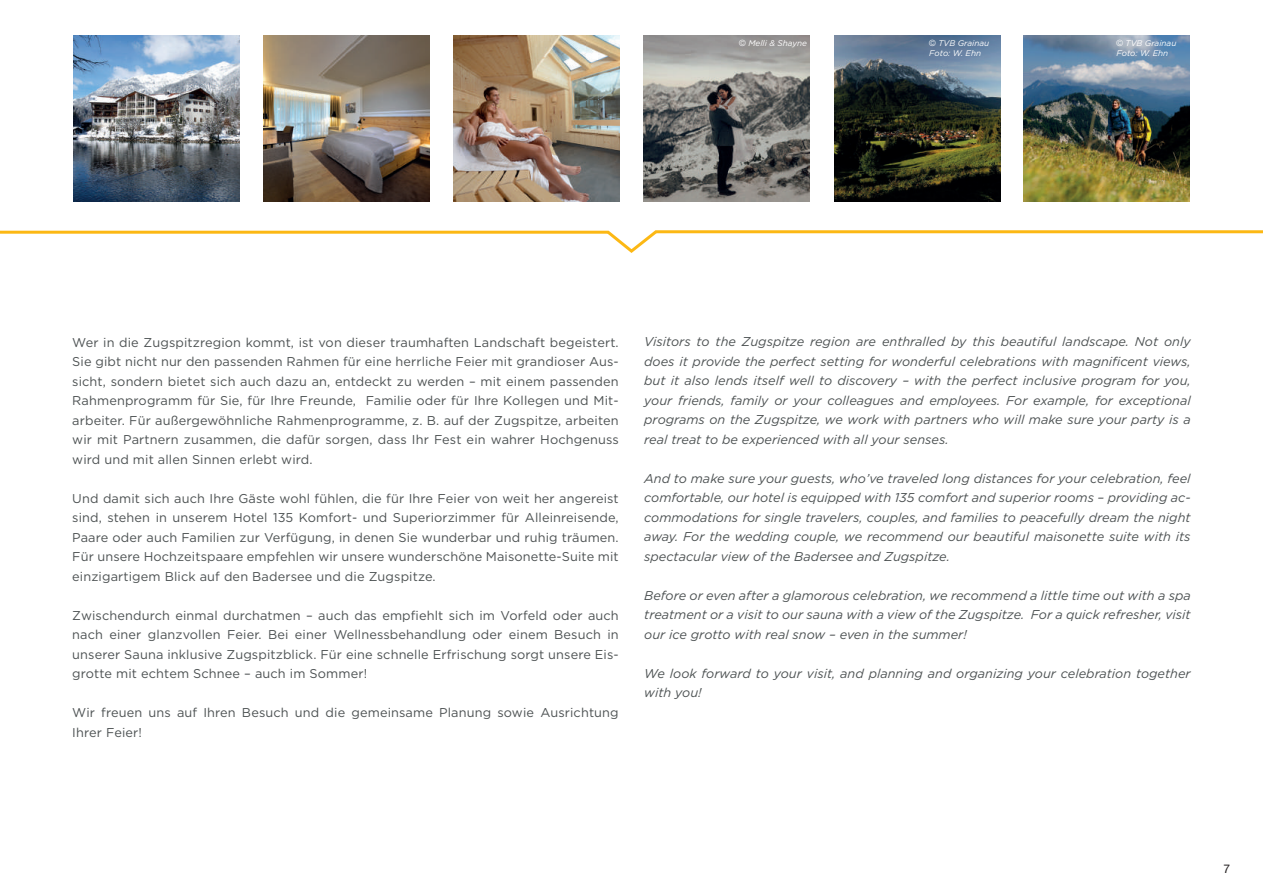
<style>
.page{position:relative;width:1263px;height:893px;background:#fff}
.page>*{position:absolute;margin:0;border:0;box-sizing:border-box;transform-origin:0 0}
.t1{font:12.75px/19.5px "Gotham";letter-spacing:.01em;color:#4c5152;text-align:justify}
.t2{font:italic 12.75px/19.5px "Gotham";color:#4c5152;text-align:justify}
.t3{font:12px "Helvetica Neue LT Std";color:#231f20}
.t4{font:italic 8.25px/9.9px "Gotham";color:#fff}
.s1{font-family:"Helvetica LT Std";font-style:normal;font-stretch:condensed}
</style>
<div class="page">
<svg style="left:0;top:230px;width:1263px;height:23px"></svg>
<img style="left:1024px;top:36px;width:166px;height:166px">
<img style="left:454px;top:36px;width:166px;height:166px">
<img style="left:834px;top:36px;width:166px;height:166px">
<img style="left:264px;top:36px;width:166px;height:166px">
<img style="left:644px;top:36px;width:166px;height:166px">
<img style="left:74px;top:36px;width:166px;height:166px">
<p class="t4" style="left:739px;top:38px;width:69px"><span class="s1">©</span> Melli &amp; Shayne</p>
<p class="t4" style="left:1116px;top:38px;width:61px"><span class="s1">©</span> TVB Grainau<br>Foto: W. Ehn</p>
<p class="t4" style="left:929px;top:38px;width:61px"><span class="s1">©</span> TVB Grainau<br>Foto: W. Ehn</p>
<p class="t1" style="left:72px;top:332px;width:548px">Wer in die Zugspitzregion kommt, ist von dieser traumhaften Landschaft begeistert.<br>Sie gibt nicht nur den passenden Rahmen für eine herrliche Feier mit grandioser Aus&shy;sicht, sondern bietet sich auch dazu an, entdeckt zu werden – mit einem passenden Rahmenprogramm für Sie, für Ihre Freunde, Familie oder für Ihre Kollegen und Mit&shy;arbeiter. Für außergewöhnliche Rahmenprogramme, z. B. auf der Zugspitze, arbeiten wir mit Partnern zusammen, die dafür sorgen, dass Ihr Fest ein wahrer Hochgenuss wird und mit allen Sinnen erlebt wird.</p>
<p class="t1" style="left:72px;top:488px;width:548px">Und damit sich auch Ihre Gäste wohl fühlen, die für Ihre Feier von weit her angereist sind, stehen in unserem Hotel 135 Komfort- und Superiorzimmer für Alleinreisende, Paare oder auch Familien zur Verfügung, in denen Sie wunderbar und ruhig träumen.<br>Für unsere Hochzeitspaare empfehlen wir unsere wunderschöne Maisonette-Suite mit einzigartigem Blick auf den Badersee und die Zugspitze.</p>
<p class="t1" style="left:72px;top:605px;width:548px">Zwischendurch einmal durchatmen – auch das empfiehlt sich im Vorfeld oder auch nach einer glanzvollen Feier. Bei einer Wellnessbehandlung oder einem Besuch in unserer Sauna inklusive Zugspitzblick. Für eine schnelle Erfrischung sorgt unsere Eis&shy;grotte mit echtem Schnee – auch im Sommer!</p>
<p class="t1" style="left:72px;top:702px;width:548px">Wir freuen uns auf Ihren Besuch und die gemeinsame Planung sowie Ausrichtung<br>Ihrer Feier!</p>
<p class="t2" style="left:644px;top:332px;width:548px">Visitors to the Zugspitze region are enthralled by this beautiful landscape. Not only does it provide the perfect setting for wonderful celebrations with magnificent views, but it also lends itself well to discovery – with the perfect inclusive program for you, your friends, family or your colleagues and employees. For example, for exceptional programs on the Zugspitze, we work with partners who will make sure your party is a real treat to be experienced with all your senses.</p>
<p class="t2" style="left:644px;top:468px;width:548px">And to make sure your guests, who’ve traveled long distances for your celebration, feel comfortable, our hotel is equipped with 135 comfort and superior rooms – providing ac&shy;commodations for single travelers, couples, and families to peacefully dream the night away. For the wedding couple, we recommend our beautiful maisonette suite with its spectacular view of the Badersee and Zugspitze.</p>
<p class="t2" style="left:644px;top:585px;width:548px">Before or even after a glamorous celebration, we recommend a little time out with a spa treatment or a visit to our sauna with a view of the Zugspitze. For a quick refresher, visit our ice grotto with real snow – even in the summer!</p>
<p class="t2" style="left:644px;top:663px;width:548px">We look forward to your visit, and planning and organizing your celebration together with you!</p>
<p class="t3" style="left:1223px;top:861px;width:8px">7</p>
</div>
